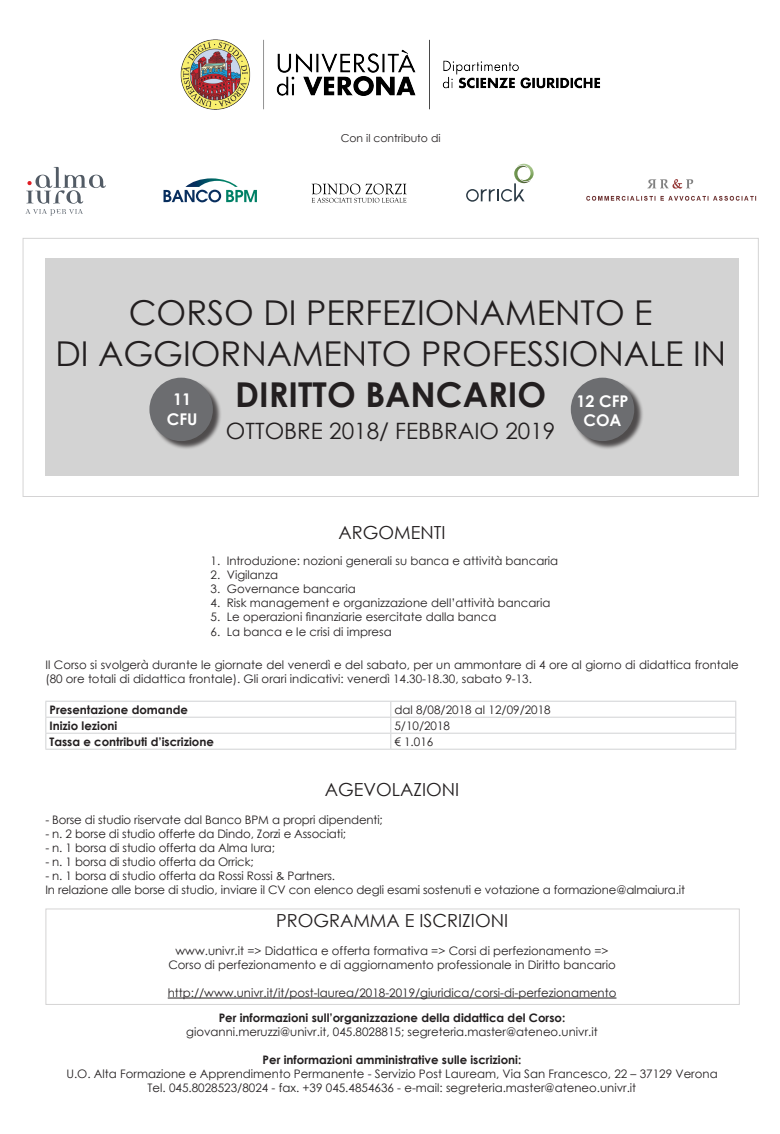
<style>
.page{position:relative;width:780px;height:1134px;background:#fff}
.page>*{position:absolute;margin:0;border:0;box-sizing:border-box;transform-origin:0 0}
.t1{font:34.25px "Century Gothic";color:#231f20}
.t2{font:700 34.25px "Century Gothic";color:#231f20}
.t3{font:22.5px "Century Gothic";color:#231f20}
.t4{font:18px "Century Gothic";color:#231f20}
.t5{font:700 16.12px/19.4px "Century Gothic";color:#fff;text-align:center}
.t6{font:11.69px/14.1px "Century Gothic";color:#231f20}
.t7{font:700 11.69px "Century Gothic";color:#231f20}
.t8{font:10.81px "Century Gothic";color:#231f20}
</style>
<div class="page">
<div style="left:45px;top:258px;width:693px;height:217px;background:#d3d3d3"></div>
<img style="left:180px;top:39px;width:421px;height:71px">
<hr style="left:168px;top:998px;width:448px;height:1px;background:#231f20">
<hr style="left:45px;top:701px;width:346px;height:1px;background:#d1d2d4">
<hr style="left:391px;top:701px;width:345px;height:1px;background:#d1d2d4">
<hr style="left:45px;top:717px;width:346px;height:1px;background:#d1d2d4">
<hr style="left:391px;top:717px;width:345px;height:1px;background:#d1d2d4">
<hr style="left:45px;top:733px;width:346px;height:1px;background:#d1d2d4">
<svg style="left:45px;top:702px;width:1px;height:47px"></svg>
<hr style="left:391px;top:733px;width:345px;height:1px;background:#d1d2d4">
<svg style="left:390px;top:702px;width:1px;height:47px"></svg>
<svg style="left:735px;top:702px;width:1px;height:47px"></svg>
<hr style="left:45px;top:749px;width:346px;height:1px;background:#d1d2d4">
<hr style="left:391px;top:749px;width:345px;height:1px;background:#d1d2d4">
<div style="left:151px;top:379px;width:71px;height:71px;background:#231f20;opacity:.75"></div>
<div style="left:149px;top:378px;width:64px;height:63px;background:#6c6d70;border-radius:50%"></div>
<div style="left:572px;top:379px;width:71px;height:71px;background:#231f20;opacity:.75"></div>
<div style="left:570px;top:378px;width:64px;height:63px;background:#6c6d70;border-radius:50%"></div>
<img style="left:586px;top:179px;width:171px;height:22px">
<svg style="left:25px;top:167px;width:81px;height:49px"></svg>
<svg style="left:311px;top:184px;width:95px;height:19px"></svg>
<svg style="left:163px;top:178px;width:94px;height:24px"></svg>
<svg style="left:466px;top:164px;width:67px;height:38px"></svg>
<p class="t8" style="left:341px;top:131px;width:101px">Con il contributo di</p>
<p class="t1" style="left:129px;top:289px;width:525px">CORSO DI PERFEZIONAMENTO E</p>
<p class="t1" style="left:55px;top:330px;width:672px">DI AGGIORNAMENTO PROFESSIONALE IN</p>
<p class="t2" style="left:235px;top:369px;width:312px">DIRITTO BANCARIO</p>
<p class="t3" style="left:226px;top:415px;width:331px">OTTOBRE 2018/ FEBBRAIO 2019</p>
<p class="t5" style="left:167px;top:389px;width:32px">11<br>CFU</p>
<p class="t5" style="left:576px;top:391px;width:53px">12 CFP</p>
<p class="t5" style="left:583px;top:410px;width:40px">COA</p>
<p class="t4" style="left:338px;top:520px;width:108px">ARGOMENTI</p>
<p class="t6" style="left:210px;top:554px;width:349px">1. Introduzione: nozioni generali su banca e attività bancaria</p>
<p class="t6" style="left:210px;top:568px;width:69px">2. Vigilanza</p>
<p class="t6" style="left:210px;top:582px;width:147px">3. Governance bancaria</p>
<p class="t6" style="left:210px;top:596px;width:341px">4. Risk management e organizzazione dell’attività bancaria</p>
<p class="t6" style="left:210px;top:610px;width:287px">5. Le operazioni finanziarie esercitate dalla banca</p>
<p class="t6" style="left:210px;top:624px;width:183px">6. La banca e le crisi di impresa</p>
<p class="t6" style="left:45px;top:658px;width:694px">Il Corso si svolgerà durante le giornate del venerdì e del sabato, per un ammontare di 4 ore al giorno di didattica frontale (80 ore totali di didattica frontale). Gli orari indicativi: venerdì 14.30-18.30, sabato 9-13.</p>
<p class="t7" style="left:49px;top:700px;width:140px">Presentazione domande</p>
<p class="t6" style="left:394px;top:702px;width:158px">dal 8/08/2018 al 12/09/2018</p>
<p class="t7" style="left:49px;top:716px;width:69px">Inizio lezioni</p>
<p class="t6" style="left:394px;top:718px;width:57px">5/10/2018</p>
<p class="t7" style="left:49px;top:732px;width:166px">Tassa e contributi d’iscrizione</p>
<p class="t6" style="left:394px;top:734px;width:40px">€ 1.016</p>
<p class="t4" style="left:325px;top:777px;width:136px">AGEVOLAZIONI</p>
<p class="t6" style="left:45px;top:812px;width:339px">- Borse di studio riservate dal Banco BPM a propri dipendenti;</p>
<p class="t6" style="left:45px;top:826px;width:302px">- n. 2 borse di studio offerte da Dindo, Zorzi e Associati;</p>
<p class="t6" style="left:45px;top:840px;width:231px">- n. 1 borsa di studio offerta da Alma Iura;</p>
<p class="t6" style="left:45px;top:855px;width:210px">- n. 1 borsa di studio offerta da Orrick;</p>
<p class="t6" style="left:45px;top:869px;width:291px">- n. 1 borsa di studio offerta da Rossi Rossi &amp; Partners.</p>
<p class="t6" style="left:45px;top:883px;width:641px">In relazione alle borse di studio, inviare il CV con elenco degli esami sostenuti e votazione a formazione@almaiura.it</p>
<p class="t4" style="left:276px;top:907px;width:233px">PROGRAMMA E ISCRIZIONI</p>
<p class="t6" style="left:175px;top:943px;width:434px">www.univr.it =&gt; Didattica e offerta formativa =&gt; Corsi di perfezionamento =&gt;</p>
<p class="t6" style="left:168px;top:957px;width:449px">Corso di perfezionamento e di aggiornamento professionale in Diritto bancario</p>
<p class="t6" style="left:168px;top:985px;width:450px">http://www.univr.it/it/post-laurea/2018-2019/giuridica/corsi-di-perfezionamento</p>
<p class="t7" style="left:219px;top:1009px;width:348px">Per informazioni sull’organizzazione della didattica del Corso:</p>
<p class="t6" style="left:186px;top:1024px;width:413px">giovanni.meruzzi@univr.it, 045.8028815; segreteria.master@ateneo.univr.it</p>
<p class="t7" style="left:262px;top:1051px;width:260px">Per informazioni amministrative sulle iscrizioni:</p>
<p class="t6" style="left:66px;top:1067px;width:652px">U.O. Alta Formazione e Apprendimento Permanente - Servizio Post Lauream, Via San Francesco, 22 – 37129 Verona</p>
<p class="t6" style="left:148px;top:1081px;width:490px">Tel. 045.8028523/8024 - fax. +39 045.4854636 - e-mail: segreteria.master@ateneo.univr.it</p>
</div>
